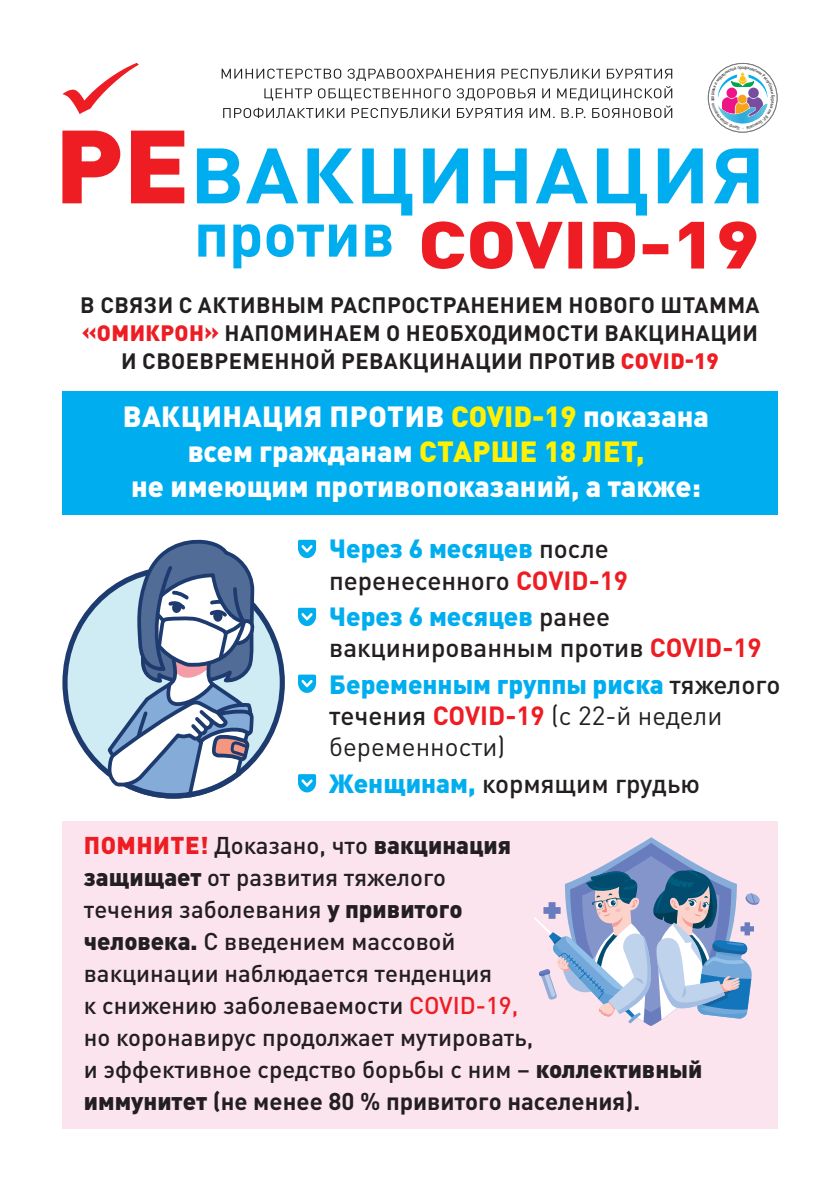
<style>
.page{position:relative;width:840px;height:1191px;background:#fff}
.page>*{position:absolute;margin:0;border:0;box-sizing:border-box;transform-origin:0 0}
.t1{font:900 28.8px/34.6px "DIN Pro";color:#fff;text-align:center}
.t2{font:500 26px/31.2px "DIN Pro";color:#231f20}
.t3{font:26px/31.2px "DIN Pro";color:#231f20}
.t4{font:500 24px/32px "DIN Pro";color:#231f20}
.t5{font:700 22px/28px "DIN Pro";letter-spacing:.02em;color:#231f20;text-align:center}
.t6{font:4.4px "Arial Nova Cond";color:#231f20}
.s1{font-weight:900;color:#ee1d23}
.s2{color:#fff101}
.s3{font-weight:900;color:#00aeef}
.s4{font-weight:700;color:#ee1d23}
.s5{font-weight:500}
.s6{font-weight:900}
.s7{color:#ee1d23}
.s8{font-weight:700}
</style>
<div class="page">
<svg style="left:221px;top:69px;width:451px;height:49px"></svg>
<svg style="left:422px;top:221px;width:334px;height:48px"></svg>
<svg style="left:198px;top:224px;width:193px;height:44px"></svg>
<svg style="left:707px;top:63px;width:70px;height:69px"></svg>
<svg style="left:197px;top:148px;width:561px;height:67px"></svg>
<svg style="left:62px;top:131px;width:122px;height:72px"></svg>
<svg style="left:62px;top:63px;width:77px;height:51px"></svg>
<div style="left:62px;top:391px;width:715px;height:124px;background:#00aeef"></div>
<div style="left:65px;top:569px;width:217px;height:227px;background:#cfecf4;border-radius:50%"></div>
<svg style="left:105px;top:540px;width:153px;height:258px"></svg>
<svg style="left:298px;top:540px;width:18px;height:18px"></svg>
<svg style="left:298px;top:608px;width:18px;height:18px"></svg>
<svg style="left:298px;top:674px;width:18px;height:19px"></svg>
<svg style="left:298px;top:774px;width:18px;height:18px"></svg>
<div style="left:62px;top:821px;width:715px;height:307px;background:#fce4ee"></div>
<svg style="left:534px;top:837px;width:226px;height:189px"></svg>
<svg style="left:711px;top:66px;width:63px;height:64px"></svg>
<p class="t6" style="left:741px;top:65px;width:4px">о</p>
<p class="t6" style="left:775px;top:97px;width:3px;rotate:90deg">у</p>
<p class="t5" style="left:80px;top:288px;width:680px">В СВЯЗИ С АКТИВНЫМ РАСПРОСТРАНЕНИЕМ НОВОГО ШТАММА <span class="s1">«ОМИКРОН»</span> НАПОМИНАЕМ О НЕОБХОДИМОСТИ ВАКЦИНАЦИИ<br>И СВОЕВРЕМЕННОЙ РЕВАКЦИНАЦИИ ПРОТИВ <span class="s1">COVID-19</span></p>
<p class="t1" style="left:123px;top:396px;width:587px">ВАКЦИНАЦИЯ ПРОТИВ <span class="s2">COVID-19</span> показана всем гражданам <span class="s2">СТАРШЕ 18 ЛЕТ,<br></span>не имеющим противопоказаний, а также:</p>
<p class="t2" style="left:329px;top:530px;width:300px"><span class="s3">Через 6 месяцев</span> после перенесенного <span class="s4">COVID-19</span></p>
<p class="t2" style="left:329px;top:598px;width:434px"><span class="s3">Через 6 месяцев</span> ранее вакцинированным против <span class="s4">COVID-19</span></p>
<p class="t3" style="left:329px;top:666px;width:452px"><span class="s3">Беременным группы риска</span> <span class="s5">тяжелого течения</span> <span class="s4">COVID-19</span> (с 22-й недели беременности)</p>
<p class="t2" style="left:329px;top:764px;width:372px"><span class="s3">Женщинам,</span> кормящим грудью</p>
<p class="t4" style="left:84px;top:827px;width:619px"><span class="s1">ПОМНИТЕ!</span> Доказано, что <span class="s6">вакцинация<br>защищает</span> от развития тяжелого<br>течения заболевания <span class="s6">у привитого<br>человека.</span> С введением массовой<br>вакцинации наблюдается тенденция<br>к снижению заболеваемости <span class="s7">COVID-19,<br></span>но коронавирус продолжает мутировать,<br>и эффективное средство борьбы с ним – <span class="s6">коллективный иммунитет</span> <span class="s8">(не менее 80 % привитого населения).</span></p>
</div>
